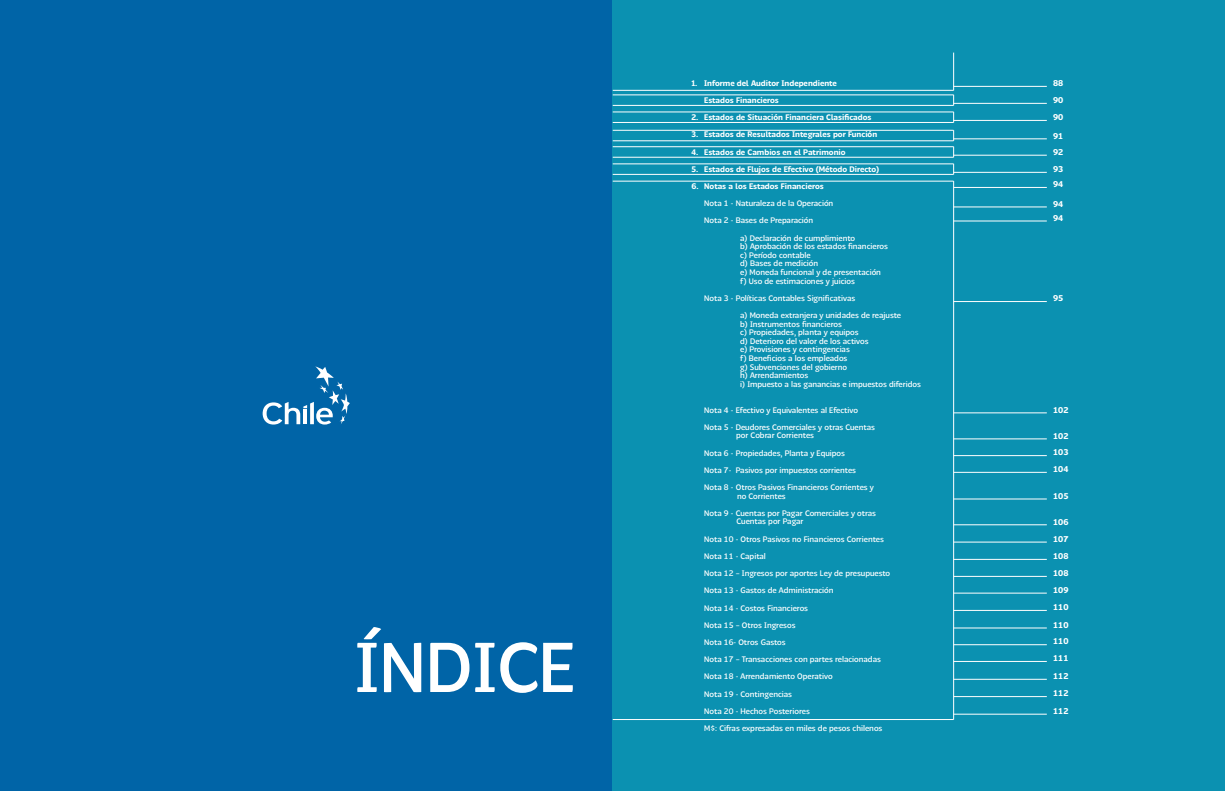
<style>
.page{position:relative;width:1225px;height:791px;background:#fff}
.page>*{position:absolute;margin:0;border:0;box-sizing:border-box;transform-origin:0 0}
.t1{font:70.2px "Chilena";color:#fff}
.t2{font:8.4px/17.2px "Chilena Gruesa";letter-spacing:.005em;color:#fff;text-align:justify}
.t3{font:8px/17.2px "Chilena";color:#fff}
.t4{font:700 8px/17.2px "Chilena";color:#fff}
</style>
<div class="page">
<div style="left:0;top:0;width:612px;height:791px;background:#0064a7"></div>
<svg style="left:263px;top:366px;width:87px;height:58px"></svg>
<hr style="left:303px;top:409px;width:4px;height:15px;background:#fff">
<div style="left:612px;top:0;width:613px;height:791px;background:#0b91b1"></div>
<hr style="left:613px;top:95px;width:340px;height:1px;background:#fff">
<hr style="left:613px;top:112px;width:340px;height:1px;background:#fff">
<hr style="left:613px;top:130px;width:340px;height:1px;background:#fff">
<hr style="left:613px;top:146px;width:340px;height:1px;background:#fff">
<hr style="left:613px;top:164px;width:340px;height:1px;background:#fff">
<hr style="left:613px;top:181px;width:340px;height:1px;background:#fff">
<hr style="left:613px;top:105px;width:340px;height:1px;background:#fff">
<hr style="left:613px;top:122px;width:340px;height:1px;background:#fff">
<hr style="left:613px;top:141px;width:340px;height:1px;background:#fff">
<hr style="left:613px;top:157px;width:340px;height:1px;background:#fff">
<hr style="left:613px;top:174px;width:340px;height:1px;background:#fff">
<hr style="left:613px;top:719px;width:340px;height:1px;background:#fff">
<hr style="left:613px;top:90px;width:340px;height:1px;background:#fff">
<hr style="left:953px;top:86px;width:93px;height:1px;background:#fff">
<hr style="left:953px;top:103px;width:93px;height:1px;background:#fff">
<hr style="left:953px;top:120px;width:93px;height:1px;background:#fff">
<hr style="left:953px;top:139px;width:93px;height:1px;background:#fff">
<hr style="left:953px;top:155px;width:93px;height:1px;background:#fff">
<hr style="left:953px;top:172px;width:93px;height:1px;background:#fff">
<hr style="left:953px;top:187px;width:93px;height:1px;background:#fff">
<hr style="left:953px;top:207px;width:93px;height:1px;background:#fff">
<hr style="left:953px;top:221px;width:93px;height:1px;background:#fff">
<hr style="left:953px;top:301px;width:93px;height:1px;background:#fff">
<hr style="left:953px;top:413px;width:93px;height:1px;background:#fff">
<hr style="left:953px;top:439px;width:93px;height:1px;background:#fff">
<hr style="left:953px;top:455px;width:93px;height:1px;background:#fff">
<hr style="left:953px;top:472px;width:93px;height:1px;background:#fff">
<hr style="left:953px;top:499px;width:93px;height:1px;background:#fff">
<hr style="left:953px;top:524px;width:93px;height:1px;background:#fff">
<hr style="left:953px;top:542px;width:93px;height:1px;background:#fff">
<hr style="left:953px;top:559px;width:93px;height:1px;background:#fff">
<hr style="left:953px;top:576px;width:93px;height:1px;background:#fff">
<hr style="left:953px;top:593px;width:93px;height:1px;background:#fff">
<hr style="left:953px;top:610px;width:93px;height:1px;background:#fff">
<hr style="left:953px;top:628px;width:93px;height:1px;background:#fff">
<hr style="left:953px;top:644px;width:93px;height:1px;background:#fff">
<hr style="left:953px;top:661px;width:93px;height:1px;background:#fff">
<hr style="left:953px;top:679px;width:93px;height:1px;background:#fff">
<hr style="left:953px;top:696px;width:93px;height:1px;background:#fff">
<hr style="left:953px;top:714px;width:93px;height:1px;background:#fff">
<hr style="left:953px;top:53px;width:1px;height:37px;background:#fff">
<hr style="left:953px;top:181px;width:1px;height:539px;background:#fff">
<h1 class="t1" style="left:354px;top:624px;width:222px">ÍNDICE</h1>
<p class="t4" style="left:704px;top:74px;width:177px">Informe del Auditor Independiente<br>Estados Financieros<br>Estados de Situación Financiera Clasificados Estados de Resultados Integrales por Función Estados de Cambios en el Patrimonio<br>Estados de Flujos de Efectivo (Método Directo)<br>Notas a los Estados Financieros</p>
<p class="t3" style="left:704px;top:195px;width:131px">Nota 1 - Naturaleza de la Operación</p>
<p class="t3" style="left:704px;top:212px;width:110px">Nota 2 - Bases de Preparación</p>
<p class="t3" style="left:740px;top:229px;width:116px">a) Declaración de cumplimiento</p>
<p class="t3" style="left:740px;top:242px;width:149px;line-height:8.6px">b) Aprobación de los estados financieros c) Período contable<br>d) Bases de medición<br>e) Moneda funcional y de presentación f) Uso de estimaciones y juicios</p>
<p class="t3" style="left:740px;top:289px;width:162px;text-indent:-36px">Nota 3 - Políticas Contables Significativas<br>a) Moneda extranjera y unidades de reajuste</p>
<p class="t3" style="left:740px;top:319px;width:182px;line-height:8.6px">b) Instrumentos financieros<br>c) Propiedades, planta y equipos<br>d) Deterioro del valor de los activos<br>e) Provisiones y contingencias<br>f) Beneficios a los empleados<br>g) Subvenciones del gobierno<br>h) Arrendamientos<br>i) Impuesto a las ganancias e impuestos diferidos</p>
<p class="t3" style="left:704px;top:401px;width:172px">Nota 4 - Efectivo y Equivalentes al Efectivo<br>Nota 5 - Deudores Comerciales y otras Cuentas</p>
<p class="t3" style="left:704px;top:427px;width:171px;text-indent:32px">por Cobrar Corrientes<br>Nota 6 - Propiedades, Planta y Equipos<br>Nota 7- Pasivos por impuestos corrientes Nota 8 - Otros Pasivos Financieros Corrientes y</p>
<p class="t3" style="left:704px;top:487px;width:173px;text-indent:33px">no Corrientes<br>Nota 9 - Cuentas por Pagar Comerciales y otras</p>
<p class="t3" style="left:704px;top:513px;width:187px;text-indent:32px">Cuentas por Pagar<br>Nota 10 - Otros Pasivos no Financieros Corrientes<br>Nota 11 - Capital<br>Nota 12 – Ingresos por aportes Ley de presupuesto<br>Nota 13 - Gastos de Administración<br>Nota 14 - Costos Financieros<br>Nota 15 – Otros Ingresos<br>Nota 16- Otros Gastos<br>Nota 17 – Transacciones con partes relacionadas<br>Nota 18 - Arrendamiento Operativo<br>Nota 19 - Contingencias<br>Nota 20 - Hechos Posteriores<br>M$: Cifras expresadas en miles de pesos chilenos</p>
<p class="t4" style="left:691px;top:74px;width:7px">1.</p>
<p class="t4" style="left:691px;top:108px;width:9px;text-align:justify">2.<br>3.<br>4.<br>5.<br>6.</p>
<p class="t2" style="left:1053px;top:75px;width:12px">88<br>90<br>90</p>
<p class="t2" style="left:1053px;top:127px;width:12px;line-height:16.3px">91<br>92</p>
<p class="t2" style="left:1053px;top:161px;width:12px;line-height:15.1px">93<br>94</p>
<p class="t2" style="left:1053px;top:197px;width:12px;line-height:14.1px">94<br>94</p>
<p class="t2" style="left:1053px;top:290px;width:12px">95</p>
<p class="t2" style="left:1053px;top:401px;width:17px">102</p>
<p class="t2" style="left:1053px;top:427px;width:17px;line-height:16.7px">102<br>103<br>104</p>
<p class="t2" style="left:1053px;top:487px;width:17px">105</p>
<p class="t2" style="left:1053px;top:513px;width:17px">106<br>107<br>108<br>108<br>109<br>110<br>110</p>
<p class="t2" style="left:1053px;top:633px;width:17px;line-height:16.7px">110<br>111</p>
<p class="t2" style="left:1053px;top:667px;width:17px">112<br>112<br>112</p>
</div>
